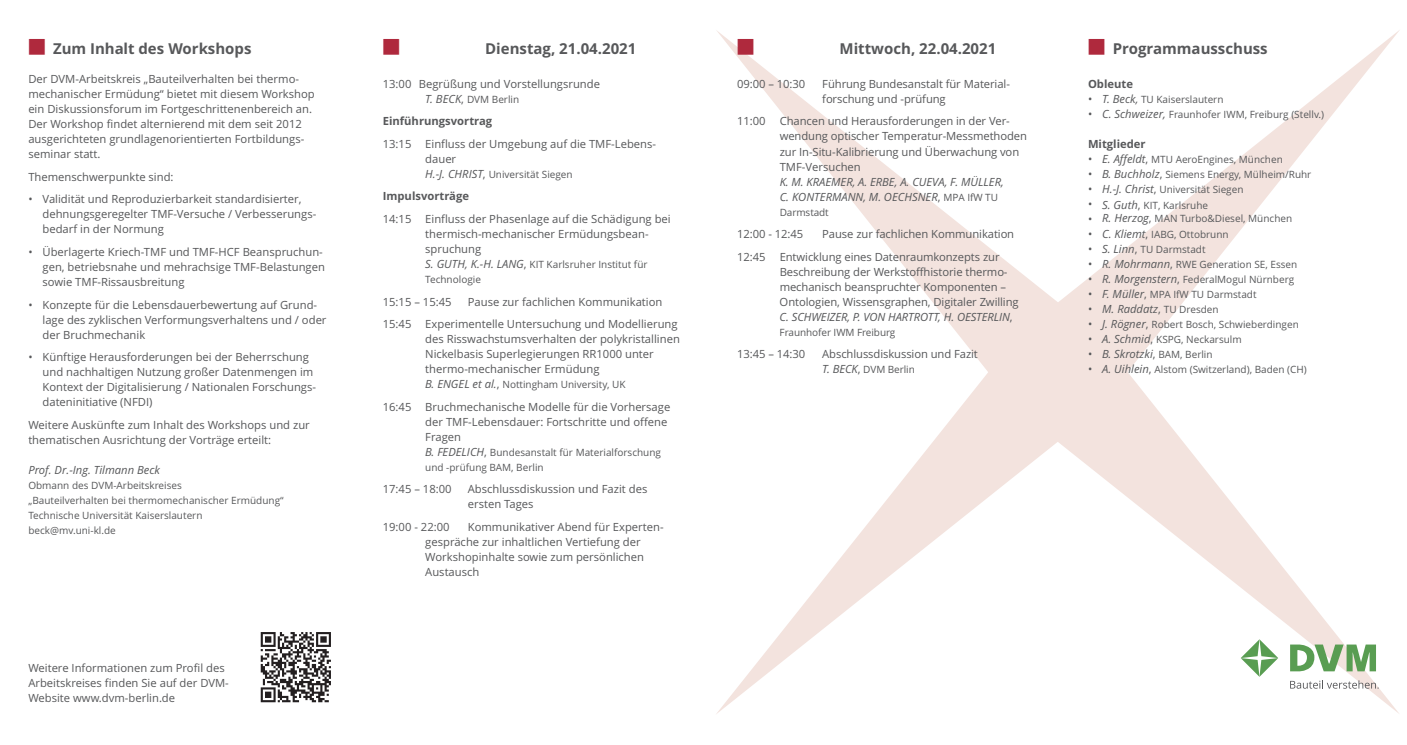
<style>
.page{position:relative;width:1407px;height:745px;background:#fff}
.page>*{position:absolute;margin:0;border:0;box-sizing:border-box;transform-origin:0 0}
.t1{font:700 15px "Open Sans";color:#57585a}
.t2{font:11.25px/15px "Open Sans";color:#57585a}
.t3{font:italic 11.25px/15.2px "Open Sans";color:#57585a}
.t4{font:700 11.25px "Open Sans";color:#57585a}
.t5{font:10px/15px "Open Sans";color:#57585a}
.s1{color:#af293d}
.s2{font-style:inherit}
.s3{font-style:italic;font-size:11.25px}
.s4{font-size:11.25px}
.s5{font-style:normal}
.s6{font-style:normal;font-size:10px}
.s7{font-style:italic}
</style>
<div class="page">
<svg style="left:716px;top:30px;width:684px;height:684px"></svg>
<img style="left:260px;top:632px;width:71px;height:71px">
<svg style="left:1290px;top:680px;width:88px;height:8px"></svg>
<svg style="left:1290px;top:644px;width:86px;height:27px"></svg>
<svg style="left:1240px;top:639px;width:38px;height:37px"></svg>
<h1 class="t1" style="left:28px;top:42px;width:225px"><span class="s1">■</span>Zum Inhalt des Workshops</h1>
<p class="t2" style="left:28px;top:73px;width:288px">Der DVM-Arbeitskreis „Bauteilverhalten bei thermo&shy;mechanischer Ermüdung“ bietet mit diesem Workshop ein Diskussionsforum im Fortgeschrittenenbereich an.<br>Der Workshop findet alternierend mit dem seit 2012 ausgerichteten grundlagenorientierten Fortbildungs&shy;seminar statt.</p>
<p class="t2" style="left:28px;top:170px;width:147px">Themenschwerpunkte sind:</p>
<p class="t2" style="left:43px;top:193px;width:275px;text-indent:-14px">• Validität und Reproduzierbarkeit standardisierter, dehnungsgeregelter TMF-Versuche / Verbesserungs&shy;bedarf in der Normung</p>
<p class="t2" style="left:43px;top:245px;width:284px;text-indent:-14px">• Überlagerte Kriech-TMF und TMF-HCF Beanspruchun&shy;gen, betriebsnahe und mehrachsige TMF-Belastungen sowie TMF-Rissausbreitung</p>
<p class="t2" style="left:43px;top:298px;width:285px;text-indent:-14px">• Konzepte für die Lebensdauerbewertung auf Grund&shy;lage des zyklischen Verformungsverhaltens und / oder der Bruchmechanik</p>
<p class="t2" style="left:43px;top:350px;width:275px;text-indent:-14px">• Künftige Herausforderungen bei der Beherrschung und nachhaltigen Nutzung großer Datenmengen im Kontext der Digitalisierung / Nationalen Forschungs&shy;dateninitiative (NFDI)</p>
<p class="t2" style="left:28px;top:418px;width:283px">Weitere Auskünfte zum Inhalt des Workshops und zur thematischen Ausrichtung der Vorträge erteilt:</p>
<p class="t3" style="left:28px;top:463px;width:133px">Prof. Dr.-Ing. Tilmann Beck</p>
<p class="t5" style="left:28px;top:478px;width:257px">Obmann des DVM-Arbeitskreises<br>„Bauteilverhalten bei thermomechanischer Ermüdung“ Technische Universität Kaiserslautern beck@mv.uni-kl.de</p>
<p class="t2" style="left:28px;top:660px;width:202px">Weitere Informationen zum Profil des<br>Arbeitskreises finden Sie auf der DVM-<br>Website www.dvm-berlin.de</p>
<h1 class="t1" style="left:383px;top:42px;width:255px"><span class="s1">■</span>Dienstag, 2<span class="s2">1</span>.04.202<span class="s2">1</span></h1>
<p class="t2" style="left:383px;top:77px;width:219px">13:00 Begrüßung und Vorstellungsrunde</p>
<p class="t5" style="left:425px;top:93px;width:95px"><span class="s3">T. BECK</span><span class="s4">,</span> DVM Berlin</p>
<p class="t4" style="left:383px;top:117px;width:111px">Einführungsvortrag</p>
<p class="t2" style="left:425px;top:137px;width:232px;text-indent:-43px">13:15 Einfluss der Umgebung auf die TMF-Lebens&shy;dauer</p>
<p class="t5" style="left:425px;top:168px;width:149px"><span class="s3">H.-J. CHRIST</span><span class="s4">,</span> Universität Siegen</p>
<p class="t4" style="left:383px;top:192px;width:88px">Impulsvorträge</p>
<p class="t2" style="left:425px;top:212px;width:247px;text-indent:-43px">14:15 Einfluss der Phasenlage auf die Schädigung bei thermisch-mechanischer Ermüdungsbean&shy;spruchung</p>
<p class="t5" style="left:425px;top:258px;width:224px"><span class="s3">S. GUTH, K.-H. LANG</span><span class="s4">,</span> KIT Karlsruher Institut für<br>Technologie</p>
<p class="t2" style="left:383px;top:295px;width:70px">15:15 – 15:45</p>
<p class="t2" style="left:383px;top:291px;width:296px;line-height:22.5px;text-indent:85px">Pause zur fachlichen Kommunikation<br>15:45 Experimentelle Untersuchung und Modellierung</p>
<p class="t2" style="left:425px;top:332px;width:256px">des Risswachstumsverhalten der polykristallinen<br>Nickelbasis Superlegierungen RR1000 unter thermo-mechanischer Ermüdung</p>
<p class="t5" style="left:425px;top:378px;width:202px"><span class="s3">B. ENGEL et al.</span><span class="s4">,</span> Nottingham University, UK</p>
<p class="t2" style="left:425px;top:400px;width:247px;text-indent:-43px">16:45 Bruchmechanische Modelle für die Vorhersage der TMF-Lebensdauer: Fortschritte und offene<br>Fragen</p>
<p class="t5" style="left:425px;top:445px;width:237px"><span class="s3">B. FEDELICH</span><span class="s4">,</span> Bundesanstalt für Materialforschung und -prüfung BAM, Berlin</p>
<p class="t2" style="left:383px;top:482px;width:70px">17:45 – 18:00</p>
<p class="t2" style="left:468px;top:482px;width:181px">Abschlussdiskussion und Fazit des ersten Tages</p>
<p class="t2" style="left:383px;top:520px;width:68px">19:00 - 22:00</p>
<p class="t2" style="left:425px;top:520px;width:240px;text-indent:43px">Kommunikativer Abend für Experten&shy;gespräche zur inhaltlichen Vertiefung der Workshopinhalte sowie zum persönlichen Austausch</p>
<h1 class="t1" style="left:737px;top:42px;width:261px"><span class="s1">■</span>Mittwoch, 2<span class="s2">2</span>.04.202<span class="s2">1</span></h1>
<p class="t2" style="left:737px;top:77px;width:70px">09:00 – 10:30</p>
<p class="t2" style="left:822px;top:77px;width:189px">Führung Bundesanstalt für Material&shy;forschung und -prüfung</p>
<p class="t2" style="left:737px;top:115px;width:30px">11:00</p>
<p class="t2" style="left:780px;top:115px;width:249px">Chancen und Herausforderungen in der Ver&shy;wendung optischer Temperatur-Messmethoden zur In-Situ-Kalibrierung und Überwachung von TMF-Versuchen</p>
<p class="t3" style="left:780px;top:175px;width:226px">K. M. KRAEMER, A. ERBE, A. CUEVA, F. MÜLLER,<br>C. KONTERMANN, M. OECHSNER<span class="s5">,</span> <span class="s6">MPA IfW TU</span></p>
<p class="t5" style="left:780px;top:205px;width:51px">Darmstadt</p>
<p class="t2" style="left:737px;top:227px;width:68px">12:00 - 12:45</p>
<p class="t2" style="left:822px;top:227px;width:193px">Pause zur fachlichen Kommunikation</p>
<p class="t2" style="left:737px;top:250px;width:30px">12:45</p>
<p class="t2" style="left:779px;top:250px;width:240px">Entwicklung eines Datenraumkonzepts zur Beschreibung der Werkstoffhistorie thermo&shy;mechanisch beanspruchter Komponenten – Ontologien, Wissensgraphen, Digitaler Zwilling <span class="s7">C. SCHWEIZER, P. VON HARTROTT, H. OESTERLIN</span>,</p>
<p class="t5" style="left:779px;top:325px;width:117px">Fraunhofer IWM Freiburg</p>
<p class="t2" style="left:737px;top:347px;width:70px">13:45 – 14:30</p>
<p class="t2" style="left:822px;top:347px;width:157px">Abschlussdiskussion und Fazit</p>
<p class="t5" style="left:822px;top:363px;width:94px"><span class="s3">T. BECK</span><span class="s4">,</span> DVM Berlin</p>
<h1 class="t1" style="left:1088px;top:42px;width:181px"><span class="s1">■</span>Programmausschuss</h1>
<p class="t4" style="left:1088px;top:79px;width:47px">Obleute</p>
<p class="t5" style="left:1088px;top:93px;width:137px"><span class="s4">•</span> <span class="s3">T. Beck,</span> TU Kaiserslautern</p>
<p class="t5" style="left:1088px;top:108px;width:238px"><span class="s4">•</span> <span class="s3">C. Schweizer,</span> Fraunhofer IWM, Freiburg (Stellv.)</p>
<p class="t4" style="left:1088px;top:139px;width:59px">Mitglieder</p>
<p class="t5" style="left:1088px;top:153px;width:196px"><span class="s4">•</span> <span class="s3">E. Affeldt</span><span class="s4">,</span> MTU AeroEngines, München</p>
<p class="t5" style="left:1088px;top:168px;width:225px"><span class="s4">•</span> <span class="s3">B. Buchholz</span><span class="s4">,</span> Siemens Energy, Mülheim/Ruhr</p>
<p class="t5" style="left:1088px;top:183px;width:157px"><span class="s4">•</span> <span class="s3">H.-J. Christ</span><span class="s4">,</span> Universität Siegen</p>
<p class="t2" style="left:1088px;top:197px;width:6px">•</p>
<p class="t5" style="left:1088px;top:212px;width:206px"><span class="s4">•</span> <span class="s3">R. Herzog</span><span class="s4">,</span> MAN Turbo&amp;Diesel, München</p>
<p class="t5" style="left:1088px;top:227px;width:142px"><span class="s4">•</span> <span class="s3">C. Kliemt</span><span class="s4">,</span> IABG, Ottobrunn</p>
<p class="t5" style="left:1102px;top:198px;width:107px"><span class="s3">S. Guth</span><span class="s4">,</span> KIT, Karlsruhe</p>
<p class="t5" style="left:1088px;top:243px;width:119px"><span class="s4">•</span> <span class="s3">S. Linn</span><span class="s4">,</span> TU Darmstadt</p>
<p class="t5" style="left:1088px;top:258px;width:211px"><span class="s4">•</span> <span class="s3">R. Mohrmann</span><span class="s4">,</span> RWE Generation SE, Essen</p>
<p class="t5" style="left:1088px;top:273px;width:208px"><span class="s4">•</span> <span class="s3">R. Morgenstern</span><span class="s4">,</span> FederalMogul Nürnberg</p>
<p class="t5" style="left:1088px;top:288px;width:170px"><span class="s4">•</span> <span class="s3">F. Müller</span><span class="s4">,</span> MPA IfW TU Darmstadt</p>
<p class="t3" style="left:1088px;top:302px;width:132px"><span class="s5">•</span> M. Raddatz<span class="s5">,</span> <span class="s6">TU Dresden</span></p>
<p class="t5" style="left:1088px;top:318px;width:212px"><span class="s4">•</span> <span class="s3">J. Rögner</span><span class="s4">,</span> Robert Bosch, Schwieberdingen</p>
<p class="t5" style="left:1088px;top:333px;width:155px"><span class="s4">•</span> <span class="s3">A. Schmid</span><span class="s4">,</span> KSPG, Neckarsulm</p>
<p class="t3" style="left:1088px;top:347px;width:126px"><span class="s5">•</span> B. Skrotzki<span class="s5">,</span> <span class="s6">BAM, Berlin</span></p>
<p class="t5" style="left:1088px;top:363px;width:220px"><span class="s4">•</span> <span class="s3">A. Uihlein</span><span class="s4">,</span> Alstom (Switzerland), Baden (CH)</p>
</div>
